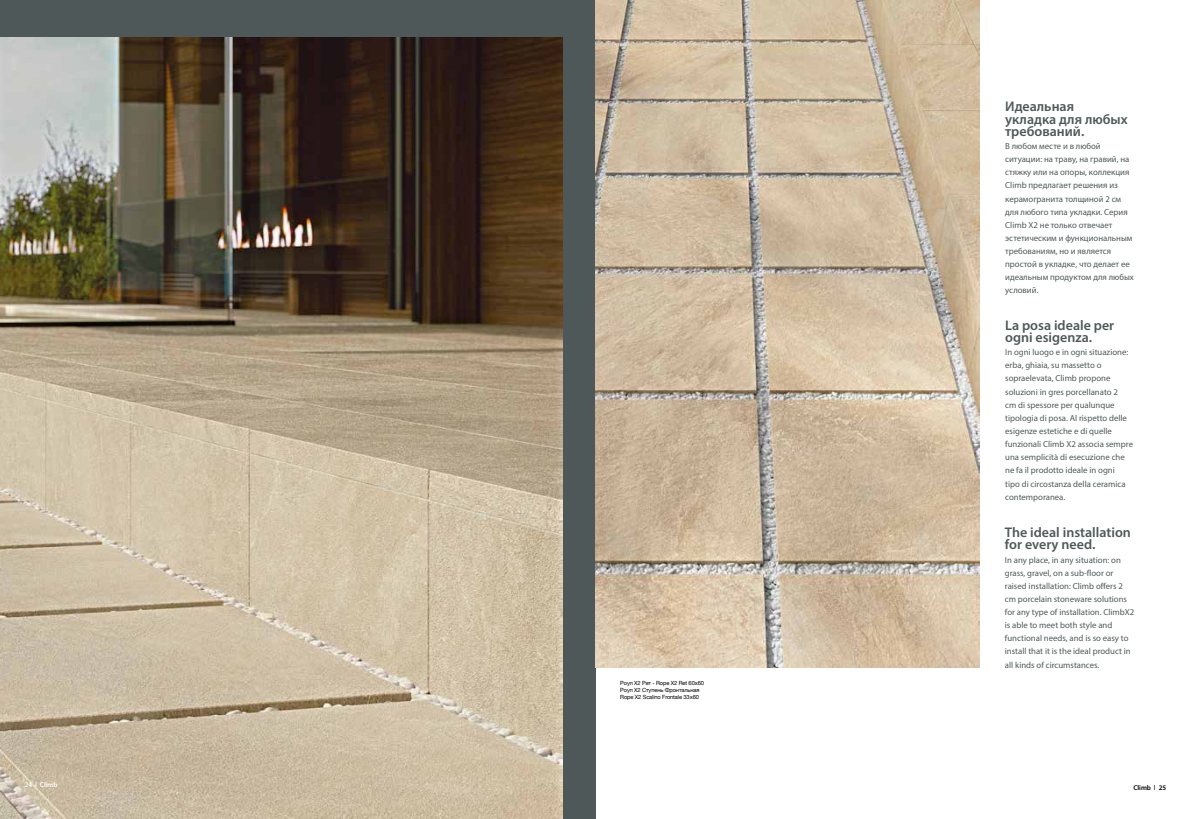
<style>
.page{position:relative;width:1191px;height:819px;background:#fff}
.page>*{position:absolute;margin:0;border:0;box-sizing:border-box;transform-origin:0 0}
.t1{font:600 14px/12.2px "Myriad Pro";color:#4f5858}
.t2{font:8.75px/13.1px "Myriad Pro";color:#4f5858}
.t3{font:600 7px "Myriad Pro";color:#000}
.t4{font:600 7px "Myriad Pro";color:#fff}
.t5{font:5.69px/7px "Helvetica Neue";letter-spacing:-.02em;color:#000}
.s1{font-family:"Helvetica Neue";font-weight:400}
</style>
<div class="page">
<div style="left:0;top:0;width:595px;height:819px;background:#4f5858"></div>
<img style="left:0;top:37px;width:562px;height:782px">
<img style="left:595px;top:0;width:384px;height:667px">
<p class="t4" style="left:25px;top:780px;width:34px">24 <span class="s1">I</span> Climb</p>
<p class="t5" style="left:620px;top:680px;width:85px">Роуп X2 Рет - Rope X2 Ret 60x60<br>Роуп Х2 Ступень Фронтальная<br>Rope X2 Scalino Frontale 33x60</p>
<h1 class="t1" style="left:1005px;top:100px;width:124px">Идеальная укладка для любых требований.</h1>
<p class="t2" style="left:1005px;top:139px;width:130px">В любом месте и в любой ситуации: на траву, на гравий, на стяжку или на опоры, коллекция<br>Climb предлагает решения из керамогранита толщиной 2 см для любого типа укладки. Серия<br>Climb X2 не только отвечает эстетическим и функциональным требованиям, но и является простой в укладке, что делает ее идеальным продуктом для любых условий.</p>
<h1 class="t1" style="left:1005px;top:318px;width:111px">La posa ideale per ogni esigenza.</h1>
<p class="t2" style="left:1005px;top:345px;width:129px">In ogni luogo e in ogni situazione: erba, ghiaia, su massetto o sopraelevata, Climb propone soluzioni in gres porcellanato 2<br>cm di spessore per qualunque tipologia di posa. Al rispetto delle esigenze estetiche e di quelle funzionali Climb X2 associa sempre una semplicità di esecuzione che ne fa il prodotto ideale in ogni<br>tipo di circostanza della ceramica contemporanea.</p>
<h1 class="t1" style="left:1005px;top:526px;width:127px">The ideal installation for every need.</h1>
<p class="t2" style="left:1005px;top:553px;width:131px">In any place, in any situation: on grass, gravel, on a sub-floor or raised installation: Climb offers 2 cm porcelain stoneware solutions for any type of installation. ClimbX2 is able to meet both style and functional needs, and is so easy to install that it is the ideal product in all kinds of circumstances.</p>
<p class="t3" style="left:1133px;top:783px;width:34px">Climb <span class="s1">I</span> 25</p>
</div>
